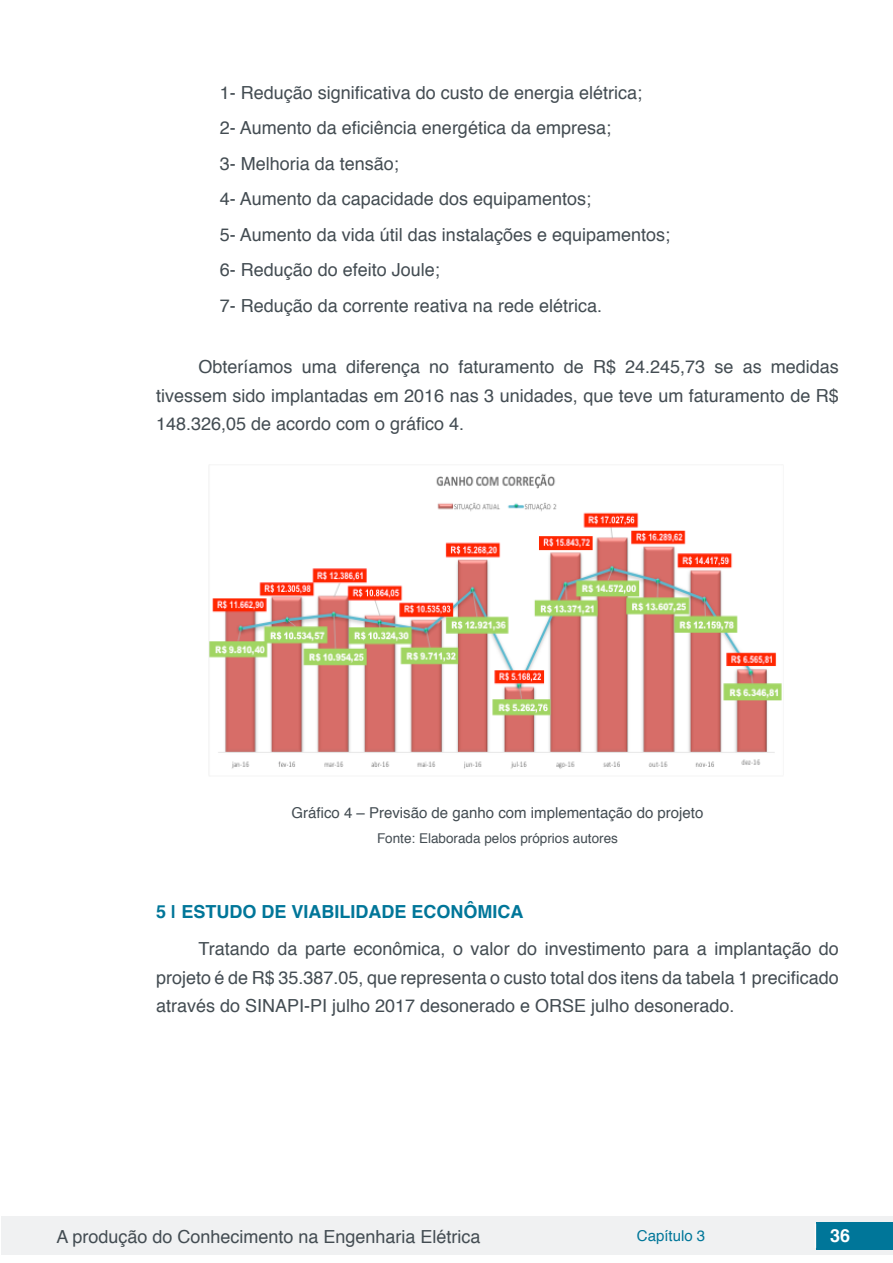
<style>
.page{position:relative;width:893px;height:1263px;background:#fff}
.page>*{position:absolute;margin:0;border:0;box-sizing:border-box;transform-origin:0 0}
.t1{font:18px/35.5px "Helvetica";color:#434c52;text-align:justify}
.t2{font:700 18px "Helvetica";color:#007699}
.t3{font:700 18px "Helvetica";color:#fff}
.t4{font:15px "Helvetica";color:#434c52}
.t5{font:15px "Helvetica";color:#007699}
.t6{font:13.5px "Helvetica";color:#434c52}
</style>
<div class="page">
<div style="left:1px;top:1216px;width:891px;height:38px;background:#f0f1f2"></div>
<div style="left:816px;top:1222px;width:77px;height:27px;background:#007699"></div>
<svg style="left:815px;top:1224px;width:1px;height:24px"></svg>
<img style="left:209px;top:473px;width:573px;height:296px">
<p class="t1" style="left:220px;top:75px;width:452px;text-align:left">1- Redução significativa do custo de energia elétrica;<br>2- Aumento da eficiência energética da empresa;<br>3- Melhoria da tensão;<br>4- Aumento da capacidade dos equipamentos;<br>5- Aumento da vida útil das instalações e equipamentos; 6- Redução do efeito Joule;<br>7- Redução da corrente reativa na rede elétrica.</p>
<p class="t1" style="left:156px;top:353px;width:684px;line-height:28.5px;text-indent:43px">Obteríamos uma diferença no faturamento de R$ 24.245,73 se as medidas tivessem sido implantadas em 2016 nas 3 unidades, que teve um faturamento de R$ 148.326,05 de acordo com o gráfico 4.</p>
<p class="t4" style="left:292px;top:801px;width:413px">Gráfico 4 – Previsão de ganho com implementação do projeto</p>
<p class="t6" style="left:377px;top:827px;width:242px">Fonte: Elaborada pelos próprios autores</p>
<p class="t2" style="left:156px;top:897px;width:369px">5 | ESTUDO DE VIABILIDADE ECONÔMICA</p>
<p class="t1" style="left:156px;top:935px;width:684px;line-height:28.5px;text-indent:43px">Tratando da parte econômica, o valor do investimento para a implantação do projeto é de R$ 35.387.05, que representa o custo total dos itens da tabela 1 precificado através do SINAPI-PI julho 2017 desonerado e ORSE julho desonerado.</p>
<p class="t1" style="left:56px;top:1219px;width:426px">A produção do Conhecimento na Engenharia Elétrica</p>
<p class="t5" style="left:637px;top:1224px;width:70px">Capítulo 3</p>
<p class="t3" style="left:830px;top:1221px;width:22px">36</p>
</div>
